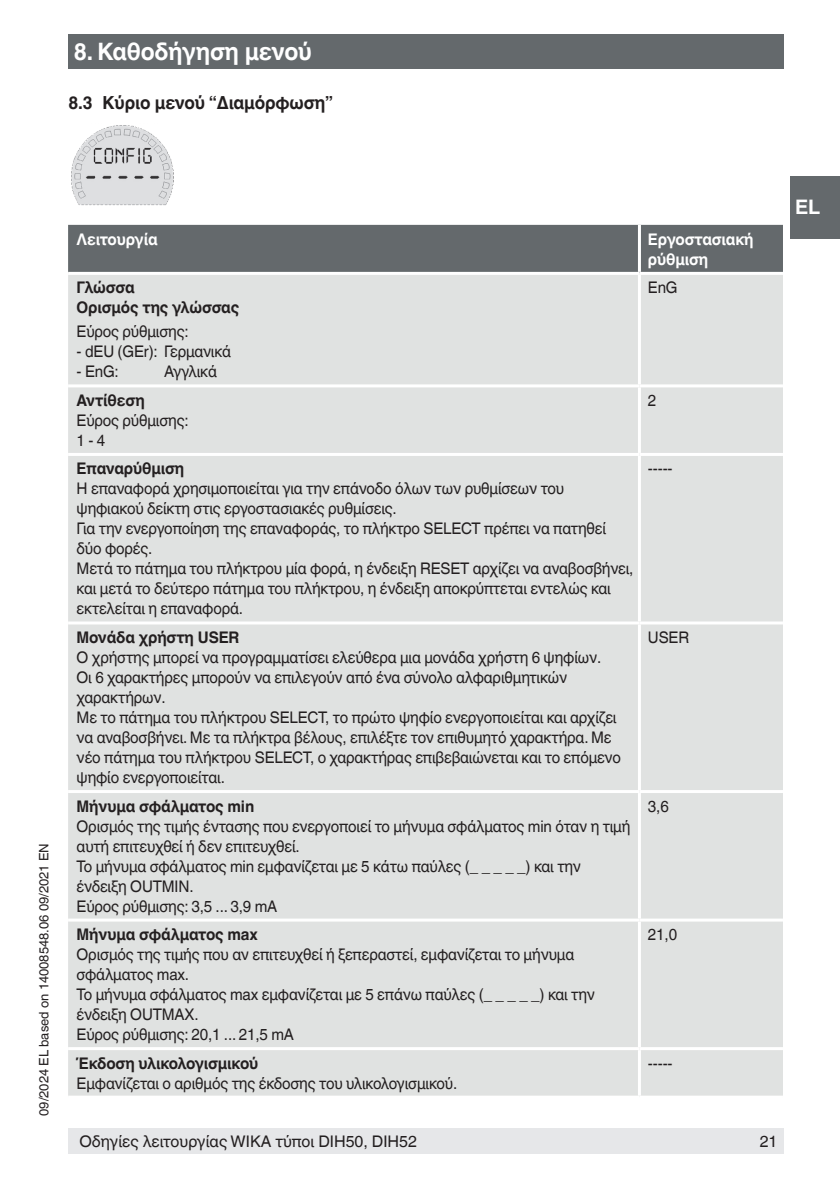
<style>
.page{position:relative;width:840px;height:1191px;background:#fff}
.page>*{position:absolute;margin:0;border:0;box-sizing:border-box;transform-origin:0 0}
.t1{font:700 24px "Helvetica World";letter-spacing:-.01em;color:#fff;scale:.95 1}
.t2{font:700 20px "Helvetica World";color:#fff}
.t3{font:700 18px "Helvetica World";letter-spacing:-.01em;color:#231f20;scale:.95 1}
.t4{font:16px/20px "Helvetica World";letter-spacing:-.01em;color:#231f20;scale:.95 1}
.t5{font:700 16px/20px "Helvetica World";letter-spacing:-.01em;color:#231f20;scale:.95 1}
.t6{font:16px "Helvetica World";letter-spacing:-.01em;color:#231f20}
.t7{font:700 16px/20px "Helvetica World";letter-spacing:-.01em;color:#fff;scale:.95 1}
.t8{font:13px "Helvetica World";color:#231f20}
</style>
<div class="page">
<div style="left:68px;top:1128px;width:714px;height:26px;background:#e6e7e9"></div>
<div style="left:68px;top:34px;width:714px;height:34px;background:#64696c"></div>
<div style="left:790px;top:176px;width:49px;height:62px;background:#64696c"></div>
<img style="left:71px;top:125px;width:103px;height:81px">
<div style="left:68px;top:225px;width:714px;height:47px;background:#64696c"></div>
<div style="left:68px;top:275px;width:714px;height:820px;background:#e0e2e1"></div>
<hr style="left:637px;top:225px;width:3px;height:47px;background:#fff">
<hr style="left:637px;top:275px;width:3px;height:109px;background:#fff">
<hr style="left:68px;top:384px;width:571px;height:3px;background:#fff">
<hr style="left:639px;top:384px;width:143px;height:3px;background:#fff">
<hr style="left:637px;top:387px;width:3px;height:66px;background:#fff">
<hr style="left:68px;top:453px;width:571px;height:3px;background:#fff">
<hr style="left:639px;top:453px;width:143px;height:3px;background:#fff">
<hr style="left:637px;top:456px;width:3px;height:165px;background:#fff">
<hr style="left:68px;top:621px;width:571px;height:3px;background:#fff">
<hr style="left:639px;top:621px;width:143px;height:3px;background:#fff">
<hr style="left:637px;top:624px;width:3px;height:166px;background:#fff">
<hr style="left:68px;top:790px;width:571px;height:3px;background:#fff">
<hr style="left:639px;top:790px;width:143px;height:3px;background:#fff">
<hr style="left:637px;top:793px;width:3px;height:125px;background:#fff">
<hr style="left:68px;top:918px;width:571px;height:3px;background:#fff">
<hr style="left:639px;top:918px;width:143px;height:3px;background:#fff">
<hr style="left:637px;top:921px;width:3px;height:126px;background:#fff">
<hr style="left:68px;top:1047px;width:571px;height:3px;background:#fff">
<hr style="left:639px;top:1047px;width:143px;height:3px;background:#fff">
<hr style="left:637px;top:1050px;width:3px;height:45px;background:#fff">
<h1 class="t1" style="left:74px;top:37px;width:252px">8. Καθοδήγηση μενού</h1>
<p class="t3" style="left:69px;top:93px;width:280px">8.3 Κύριο μενού “Διαμόρφωση”</p>
<p class="t8" style="left:37px;top:1115px;width:274px;rotate:-90deg">09/2024 EL based on 14008548.06 09/2021 EN</p>
<p class="t7" style="left:77px;top:229px;width:87px">Λειτουργία</p>
<p class="t7" style="left:647px;top:229px;width:113px">Εργοστασιακή ρύθμιση</p>
<p class="t5" style="left:77px;top:278px;width:173px">Γλώσσα<br>Ορισμός της γλώσσας</p>
<p class="t4" style="left:77px;top:322px;width:119px">Εύρος ρύθμισης:</p>
<p class="t4" style="left:77px;top:342px;width:164px">- dEU (GEr): Γερμανικά</p>
<p class="t4" style="left:77px;top:362px;width:46px">- EnG:</p>
<p class="t4" style="left:164px;top:362px;width:57px">Αγγλικά</p>
<p class="t4" style="left:647px;top:278px;width:33px">EnG</p>
<p class="t5" style="left:77px;top:390px;width:73px">Αντίθεση</p>
<p class="t4" style="left:77px;top:410px;width:119px">Εύρος ρύθμισης:<br>1 - 4</p>
<p class="t5" style="left:77px;top:459px;width:115px">Επαναρύθμιση</p>
<p class="t4" style="left:77px;top:479px;width:587px">Η επαναφορά χρησιμοποιείται για την επάνοδο όλων των ρυθμίσεων του ψηφιακού δείκτη στις εργοστασιακές ρυθμίσεις.<br>Για την ενεργοποίηση της επαναφοράς, το πλήκτρο SELECT πρέπει να πατηθεί δύο φορές.<br>Μετά το πάτημα του πλήκτρου μία φορά, η ένδειξη RESET αρχίζει να αναβοσβήνει, και μετά το δεύτερο πάτημα του πλήκτρου, η ένδειξη αποκρύπτεται εντελώς και εκτελείται η επαναφορά.</p>
<p class="t5" style="left:77px;top:627px;width:173px">Μονάδα χρήστη USER</p>
<p class="t4" style="left:77px;top:647px;width:574px">Ο χρήστης μπορεί να προγραμματίσει ελεύθερα μια μονάδα χρήστη 6 ψηφίων.<br>Οι 6 χαρακτήρες μπορούν να επιλεγούν από ένα σύνολο αλφαριθμητικών χαρακτήρων.<br>Με το πάτημα του πλήκτρου SELECT, το πρώτο ψηφίο ενεργοποιείται και αρχίζει να αναβοσβήνει. Με τα πλήκτρα βέλους, επιλέξτε τον επιθυμητό χαρακτήρα. Με νέο πάτημα του πλήκτρου SELECT, ο χαρακτήρας επιβεβαιώνεται και το επόμενο ψηφίο ενεργοποιείται.</p>
<p class="t5" style="left:77px;top:796px;width:188px">Μήνυμα σφάλματος min</p>
<p class="t4" style="left:77px;top:816px;width:584px">Ορισμός της τιμής έντασης που ενεργοποιεί το μήνυμα σφάλματος min όταν η τιμή αυτή επιτευχθεί ή δεν επιτευχθεί.<br>Το μήνυμα σφάλματος min εμφανίζεται με 5 κάτω παύλες (_ _ _ _ _) και την ένδειξη OUTMIN.<br>Εύρος ρύθμισης: 3,5 ... 3,9 mA</p>
<p class="t5" style="left:77px;top:924px;width:192px">Μήνυμα σφάλματος max</p>
<p class="t4" style="left:77px;top:944px;width:546px">Ορισμός της τιμής που αν επιτευχθεί ή ξεπεραστεί, εμφανίζεται το μήνυμα σφάλματος max.<br>Το μήνυμα σφάλματος max εμφανίζεται με 5 επάνω παύλες (_ _ _ _ _) και την ένδειξη OUTMAX.<br>Εύρος ρύθμισης: 20,1 ... 21,5 mA</p>
<p class="t5" style="left:77px;top:1053px;width:193px">Έκδοση υλικολογισμικού</p>
<p class="t4" style="left:77px;top:1073px;width:402px">Εμφανίζεται ο αριθμός της έκδοσης του υλικολογισμικού.</p>
<p class="t4" style="left:647px;top:390px;width:10px">2</p>
<p class="t4" style="left:647px;top:459px;width:28px">-----</p>
<p class="t4" style="left:647px;top:627px;width:45px">USER</p>
<p class="t4" style="left:647px;top:796px;width:23px">3,6</p>
<p class="t4" style="left:647px;top:924px;width:32px">21,0</p>
<p class="t4" style="left:647px;top:1053px;width:28px">-----</p>
<p class="t6" style="left:79px;top:1132px;width:339px">Οδηγίες λειτουργίας WIKA τύποι DIH50, DIH52</p>
<p class="t6" style="left:759px;top:1132px;width:19px">21</p>
<p class="t2" style="left:794px;top:196px;width:27px">EL</p>
</div>
